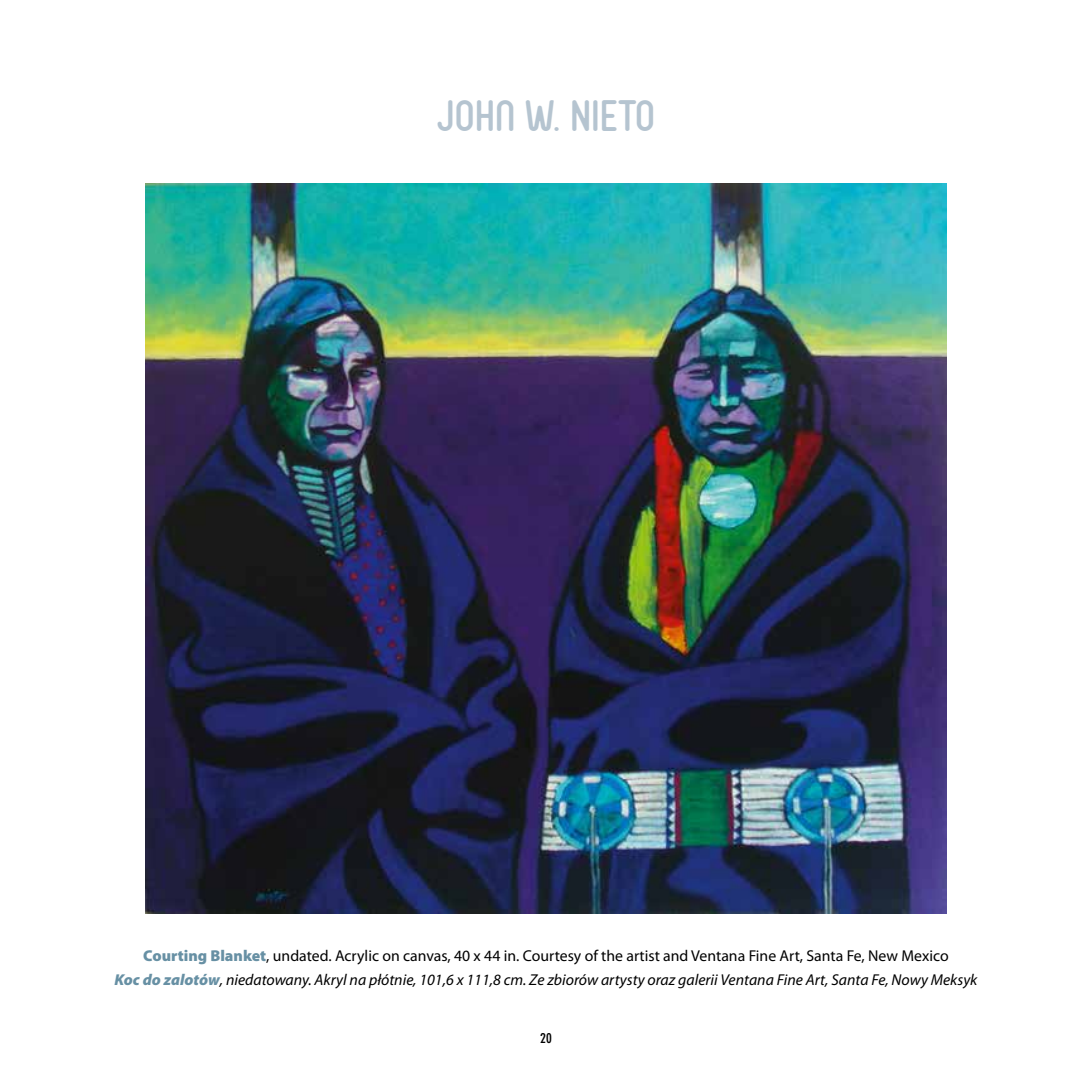
<style>
.page{position:relative;width:1092px;height:1092px;background:#fff}
.page>*{position:absolute;margin:0;border:0;box-sizing:border-box;transform-origin:0 0}
.t1{font:42px "FV Almelo";color:#b5c4d0}
.t2{font:italic 15.75px/24.2px "Myriad Pro";color:#000;text-align:center}
.t3{font:700 condensed 14px "DIN Neuzeit Grotesk";color:#000}
.s1{font-weight:900;font-style:normal;color:#6790a4}
.s2{font-style:normal}
.s3{font-weight:900;color:#6790a4}
</style>
<div class="page">
<img style="left:145px;top:184px;width:801px;height:729px">
<h1 class="t1" style="left:436px;top:90px;width:220px">JOHN W. NIETO</h1>
<p class="t2" style="left:114px;top:943px;width:864px"><span class="s1">Courting Blanket</span><span class="s2">, undated. Acrylic on canvas, 40 x 44 in. Courtesy of the artist and Ventana Fine Art, Santa Fe, New Mexico<br></span><span class="s3">Koc do zalotów</span>, niedatowany. Akryl na płótnie, 101,6 x 111,8 cm. Ze zbiorów artysty oraz galerii Ventana Fine Art, Santa Fe, Nowy Meksyk</p>
<p class="t3" style="left:540px;top:1029px;width:13px">20</p>
</div>
